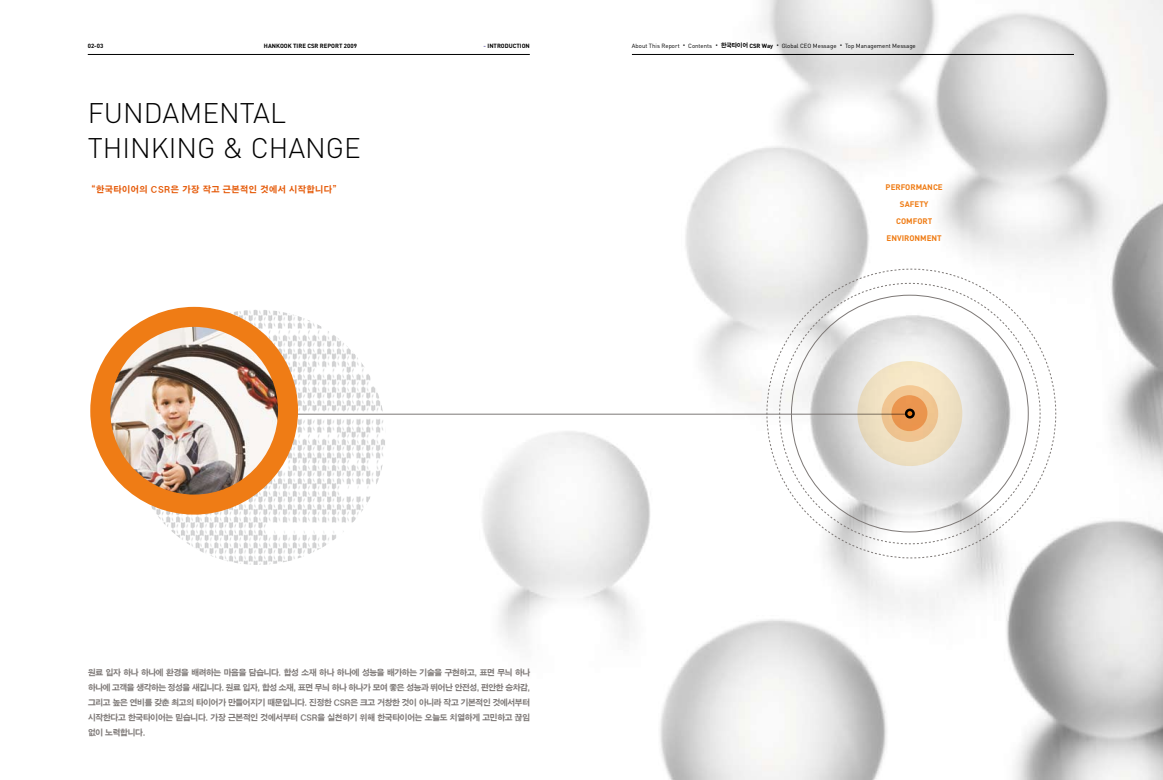
<style>
.page{position:relative;width:1163px;height:780px;background:#fff}
.page>*{position:absolute;margin:0;border:0;box-sizing:border-box;transform-origin:0 0}
.t1{font:300 28px/35px "DIN";color:#000}
.t2{font:9px "SM3 K Gothic";letter-spacing:-.02em;color:#e55907}
.t3{font:8.5px/15px "SM3 K Gothic";letter-spacing:-.1em;color:#7d7876;text-align:justify}
.t4{font:700 8px/17px "DIN";color:#ef7c15;text-align:center}
.t5{font:6px "DIN";color:#000}
.t6{font:700 6px "DIN";color:#000}
.s1{color:#695ea7}
.s2{font-family:"SM3 J Gothic 01"}
.s3{font-family:"SM3 K Gothic"}
.s4{font-weight:700}
</style>
<div class="page">
<img style="left:148px;top:0;width:1014px;height:780px">
<svg style="left:766px;top:268px;width:290px;height:290px"></svg>
<svg style="left:779px;top:283px;width:261px;height:261px"></svg>
<hr style="left:167px;top:414px;width:741px;height:1px;background:#7d7876">
<img style="left:130px;top:309px;width:255px;height:256px;border-radius:128px">
<img style="left:100px;top:317px;width:180px;height:187px">
<div style="left:90px;top:307px;width:208px;height:207px;border:20px solid #ef7c15;border-radius:50%"></div>
<div style="left:857px;top:361px;width:105px;height:105px;background:#f0e1c3;border-radius:50%"></div>
<svg style="left:881px;top:385px;width:57px;height:57px;background:#efc490"></svg>
<hr style="left:88px;top:54px;width:441px;height:1px;background:#000">
<hr style="left:632px;top:54px;width:441px;height:1px;background:#000">
<svg style="left:891px;top:395px;width:36px;height:36px"></svg>
<svg style="left:906px;top:410px;width:7px;height:7px"></svg>
<div style="left:904px;top:408px;width:10px;height:10px;border:2px solid #000;border-radius:50%"></div>
<p class="t6" style="left:88px;top:42px;width:17px">02-03</p>
<p class="t6" style="left:264px;top:42px;width:94px">HANKOOK TI RE CSR REPORT 2009</p>
<p class="t6" style="left:483px;top:42px;width:48px"><span class="s1">-</span> INTRODUCTION</p>
<p class="t5" style="left:632px;top:42px;width:285px">About This Report <span class="s2">•</span> Contents <span class="s2">•</span> <span class="s3">한국타이어</span> <span class="s4">CSR WAY</span> <span class="s2">•</span> Global CEO Message <span class="s2">•</span> Top Management Message</p>
<h1 class="t1" style="left:88px;top:95px;width:274px;text-indent:92px">MENTAL<br>THINKING &amp; CHANGE</h1>
<h1 class="t1" style="left:88px;top:95px;width:54px">FUNDA</h1>
<p class="t2" style="left:91px;top:184px;width:247px">“한국타이어의 CSR은 가장 작고 근본적인 것에서 시작합니다”</p>
<p class="t3" style="left:88px;top:665px;width:444px">원료 입자 하나 하나에 환경을 배려하는 마음을 담습니다. 합성 소재 하나 하나에 성능을 배가하는 기술을 구현하고, 표면 무늬 하나 하나에 고객을 생각하는 정성을 새깁니다. 원료 입자, 합성 소재, 표면 무늬 하나 하나가 모여 좋은 성능과 뛰어난 안전성, 편안한 승차감, 그리고 높은 연비를 갖춘 최고의 타이어가 만들어지기 때문입니다. 진정한 CSR은 크고 거창한 것이 아니라 작고 기본적인 것에서부터 시작한다고 한국타이어는 믿습니다. 가장 근본적인 것에서부터 CSR을 실천하기 위해 한국타이어는 오늘도 치열하게 고민하고 끊임 없이 노력합니다.</p>
<p class="t4" style="left:885px;top:178px;width:59px">PERFORMANCE<br>SAFETY<br>COMFORT<br>ENVIRONMENT</p>
</div>
